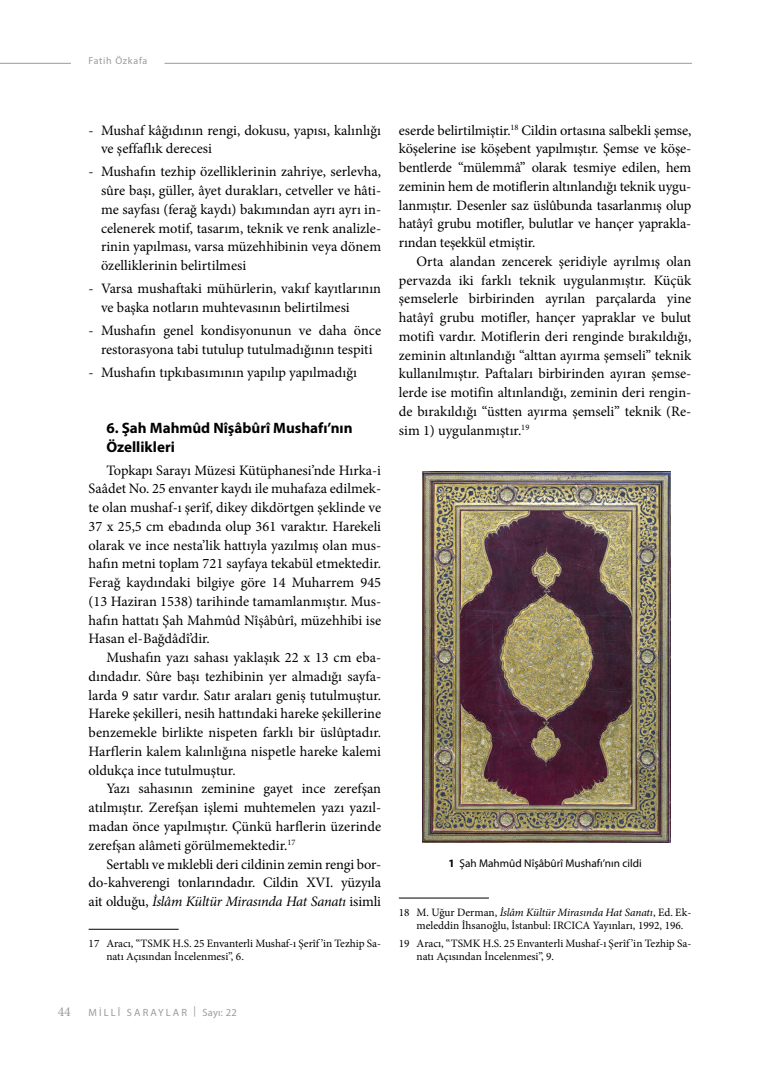
<style>
.page{position:relative;width:780px;height:1081px;background:#fff}
.page>*{position:absolute;margin:0;border:0;box-sizing:border-box;transform-origin:0 0}
.t1{font:700 15.12px/18.8px "Myriad Pro";color:#000}
.t2{font:14.38px/18.8px "Minion Pro";color:#000;text-align:justify}
.t3{font:13.75px "Minion Pro";color:#9c9b9b}
.t4{font:11.25px/13.5px "Minion Pro";color:#000}
.t5{font:11.25px "Myriad Pro";color:#000}
.t6{font:10.5px "Myriad Pro";letter-spacing:.2em;color:#9c9b9b}
.t7{font:10px "Myriad Pro";letter-spacing:.07em;color:#9c9b9b}
.s1{font-style:italic}
.s2{font-weight:700}
</style>
<div class="page">
<hr style="left:164px;top:63px;width:528px;height:1px;background:#9c9b9b">
<hr style="left:0;top:63px;width:71px;height:1px;background:#9c9b9b">
<hr style="left:89px;top:929px;width:90px;height:1px;background:#000">
<hr style="left:399px;top:897px;width:90px;height:1px;background:#000">
<img style="left:422px;top:471px;width:249px;height:372px">
<p class="t7" style="left:89px;top:54px;width:60px">Fatih Özkafa</p>
<p class="t2" style="left:101px;top:121px;width:281px;text-indent:-12px">- Mushaf kâğıdının rengi, dokusu, yapısı, kalınlığı ve şeffaflık derecesi</p>
<p class="t2" style="left:101px;top:162px;width:281px;text-indent:-12px">- Mushafın tezhip özelliklerinin zahriye, serlevha, sûre başı, güller, âyet durakları, cetveller ve hâti&shy;me sayfası (ferağ kaydı) bakımından ayrı ayrı in&shy;celenerek motif, tasarım, teknik ve renk analizle&shy;rinin yapılması, varsa müzehhibinin veya dönem özelliklerinin belirtilmesi</p>
<p class="t2" style="left:101px;top:279px;width:281px;text-indent:-12px">- Varsa mushaftaki mühürlerin, vakıf kayıtlarının ve başka notların muhtevasının belirtilmesi</p>
<p class="t2" style="left:89px;top:321px;width:294px;text-align:center">- Mushafın genel kondisyonunun ve daha önce restorasyona tabi tutulup tutulmadığının tespiti</p>
<p class="t2" style="left:89px;top:363px;width:270px">- Mushafın tıpkıbasımının yapılıp yapılmadığı</p>
<p class="t1" style="left:106px;top:418px;width:248px">6. Şah Mahmûd Nîşâbûrî Mushafı’nın<br>Özellikleri</p>
<p class="t2" style="left:89px;top:461px;width:294px;text-indent:18px">Topkapı Sarayı Müzesi Kütüphanesi’nde Hırka-i Saâdet No. 25 envanter kaydı ile muhafaza edilmek&shy;te olan mushaf-ı şerîf, dikey dikdörtgen şeklinde ve 37 x 25,5 cm ebadında olup 361 varaktır. Harekeli olarak ve ince nesta’lik hattıyla yazılmış olan mus&shy;hafın metni toplam 721 sayfaya tekabül etmektedir.<br>Ferağ kaydındaki bilgiye göre 14 Muharrem 945 (13 Haziran 1538) tarihinde tamamlanmıştır. Mus&shy;hafın hattatı Şah Mahmûd Nîşâbûrî, müzehhibi ise Hasan el-Bağdâdî’dir.</p>
<p class="t2" style="left:89px;top:648px;width:294px;text-indent:18px">Mushafın yazı sahası yaklaşık 22 x 13 cm eba&shy;dındadır. Sûre başı tezhibinin yer almadığı sayfa&shy;larda 9 satır vardır. Satır araları geniş tutulmuştur.<br>Hareke şekilleri, nesih hattındaki hareke şekillerine benzemekle birlikte nispeten farklı bir üslûptadır.<br>Harflerin kalem kalınlığına nispetle hareke kalemi oldukça ince tutulmuştur.</p>
<p class="t2" style="left:89px;top:779px;width:294px;text-indent:18px">Yazı sahasının zeminine gayet ince zerefşan atılmıştır. Zerefşan işlemi muhtemelen yazı yazıl&shy;madan önce yapılmıştır. Çünkü harflerin üzerinde zerefşan alâmeti görülmemektedir.<sup>17</sup></p>
<p class="t2" style="left:89px;top:854px;width:294px;text-indent:18px">Sertablı ve mıklebli deri cildinin zemin rengi bor&shy;do-kahverengi tonlarındadır. Cildin XVI. yüzyıla ait olduğu, <span class="s1">İslâm Kültür Mirasında Hat Sanatı</span> isimli</p>
<p class="t4" style="left:106px;top:936px;width:276px;text-indent:-18px">17 Aracı, “TSMK H.S. 25 Envanterli Mushaf-ı Şerîf ’in Tezhip Sa&shy;natı Açısından İncelenmesi”, 6.</p>
<p class="t3" style="left:58px;top:1003px;width:15px">44</p>
<p class="t6" style="left:89px;top:1006px;width:150px">MİLLÎ SARAYLAR | Sayı: 22</p>
<p class="t2" style="left:399px;top:121px;width:294px">eserde belirtilmiştir.<sup>18</sup> Cildin ortasına salbekli şemse, köşelerine ise köşebent yapılmıştır. Şemse ve köşe&shy;bentlerde “mülemmâ” olarak tesmiye edilen, hem zeminin hem de motiflerin altınlandığı teknik uygu&shy;lanmıştır. Desenler saz üslûbunda tasarlanmış olup hatâyî grubu motifler, bulutlar ve hançer yaprakla&shy;rından teşekkül etmiştir.</p>
<p class="t2" style="left:399px;top:252px;width:294px;text-indent:18px">Orta alandan zencerek şeridiyle ayrılmış olan pervazda iki farklı teknik uygulanmıştır. Küçük şemselerle birbirinden ayrılan parçalarda yine hatâyî grubu motifler, hançer yapraklar ve bulut motifi vardır. Motiflerin deri renginde bırakıldığı, zeminin altınlandığı “alttan ayırma şemseli” teknik kullanılmıştır. Paftaları birbirinden ayıran şemse&shy;lerde ise motifin altınlandığı, zeminin deri rengin&shy;de bırakıldığı “üstten ayırma şemseli” teknik (Re&shy;sim 1) uygulanmıştır.<sup>19</sup></p>
<p class="t5" style="left:448px;top:857px;width:195px"><span class="s2">1</span> Şah Mahmûd Nîşâbûrî Mushafı’nın cildi</p>
<p class="t4" style="left:416px;top:905px;width:276px;text-indent:-18px">18 M. Uğur Derman, <span class="s1">İslâm Kültür Mirasında Hat Sanatı</span>, Ed. Ek&shy;meleddin İhsanoğlu, İstanbul: IRCICA Yayınları, 1992, 196.</p>
<p class="t4" style="left:416px;top:936px;width:276px;text-indent:-18px">19 Aracı, “TSMK H.S. 25 Envanterli Mushaf-ı Şerîf ’in Tezhip Sa&shy;natı Açısından İncelenmesi”, 9.</p>
</div>
